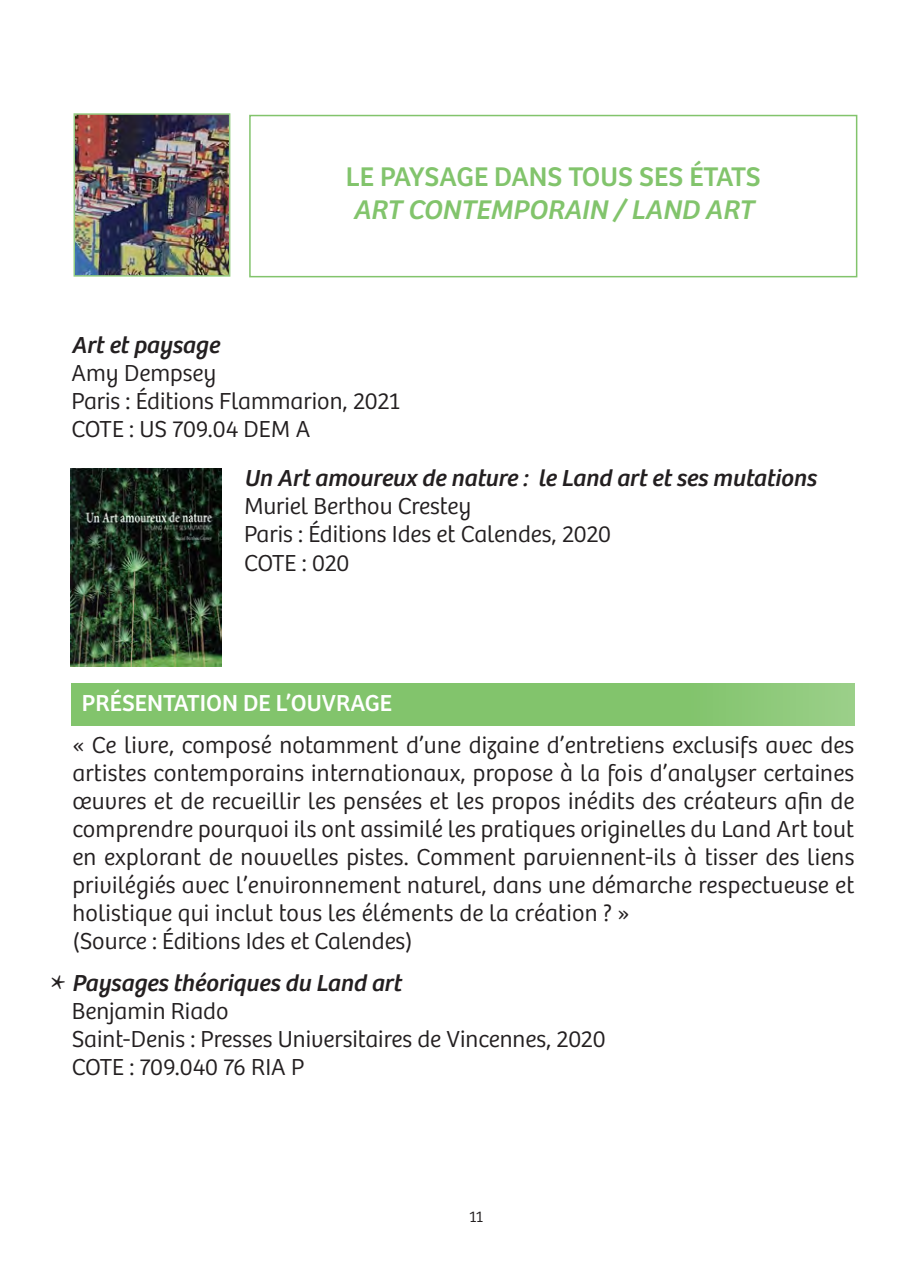
<style>
.page{position:relative;width:924px;height:1275px;background:#fff}
.page>*{position:absolute;margin:0;border:0;box-sizing:border-box;transform-origin:0 0}
.t1{font:40px "Minion Pro";color:#231f20}
.t2{font:28px "Bree";color:#82c46c}
.t3{font:italic 28px "Bree";color:#82c46c}
.t4{font:300 24px/28px "Bree";color:#231f20;text-align:justify}
.t5{font:italic 24px "Bree";color:#231f20}
.t6{font:24px "Bree";color:#fff}
.t7{font:300 16px "Bree";color:#231f20}
</style>
<div class="page">
<img style="left:76px;top:116px;width:151px;height:158px">
<div style="left:73px;top:113px;width:157px;height:164px;border:2px solid #93cc81"></div>
<div style="left:249px;top:115px;width:608px;height:162px;border:2px solid #82c46c"></div>
<img style="left:70px;top:468px;width:151px;height:198px">
<div style="left:72px;top:683px;width:782px;height:43px;background:#82c46c"></div>
<p class="t2" style="left:346px;top:160px;width:416px">LE PAYSAGE DANS TOUS SES ÉTATS</p>
<p class="t3" style="left:353px;top:194px;width:401px">ART CONTEMPORAIN / LAND ART</p>
<p class="t5" style="left:71px;top:331px;width:149px">Art et paysage</p>
<p class="t4" style="left:71px;top:360px;width:146px">Amy Dempsey</p>
<p class="t4" style="left:71px;top:388px;width:329px">Paris : Éditions Flammarion, 2021</p>
<p class="t4" style="left:71px;top:416px;width:240px">COTE : US 709.04 DEM A</p>
<p class="t5" style="left:244px;top:464px;width:573px">Un Art amoureux de nature : le Land art et ses mutations</p>
<p class="t4" style="left:244px;top:492px;width:228px">Muriel Berthou Crestey</p>
<p class="t4" style="left:244px;top:520px;width:368px">Paris : Éditions Ides et Calendes, 2020</p>
<p class="t4" style="left:244px;top:549px;width:107px">COTE : 020</p>
<p class="t6" style="left:82px;top:688px;width:312px">PRÉSENTATION DE L’OUVRAGE</p>
<p class="t1" style="left:50px;top:962px;width:18px">*</p>
<p class="t4" style="left:72px;top:731px;width:783px">« Ce livre, composé notamment d’une dizaine d’entretiens exclusifs avec des artistes contemporains internationaux, propose à la fois d’analyser certaines œuvres et de recueillir les pensées et les propos inédits des créateurs afin de comprendre pourquoi ils ont assimilé les pratiques originelles du Land Art tout en explorant de nouvelles pistes. Comment parviennent-ils à tisser des liens privilégiés avec l’environnement naturel, dans une démarche respectueuse et holistique qui inclut tous les éléments de la création ? »</p>
<p class="t4" style="left:72px;top:927px;width:342px">(Source : Éditions Ides et Calendes)</p>
<p class="t5" style="left:72px;top:968px;width:331px">Paysages théoriques du Land art</p>
<p class="t4" style="left:72px;top:997px;width:158px">Benjamin Riado</p>
<p class="t4" style="left:72px;top:1025px;width:535px">Saint-Denis : Presses Universitaires de Vincennes, 2020</p>
<p class="t4" style="left:72px;top:1053px;width:234px">COTE : 709.040 76 RIA P</p>
<p class="t7" style="left:469px;top:1207px;width:15px">11</p>
</div>
